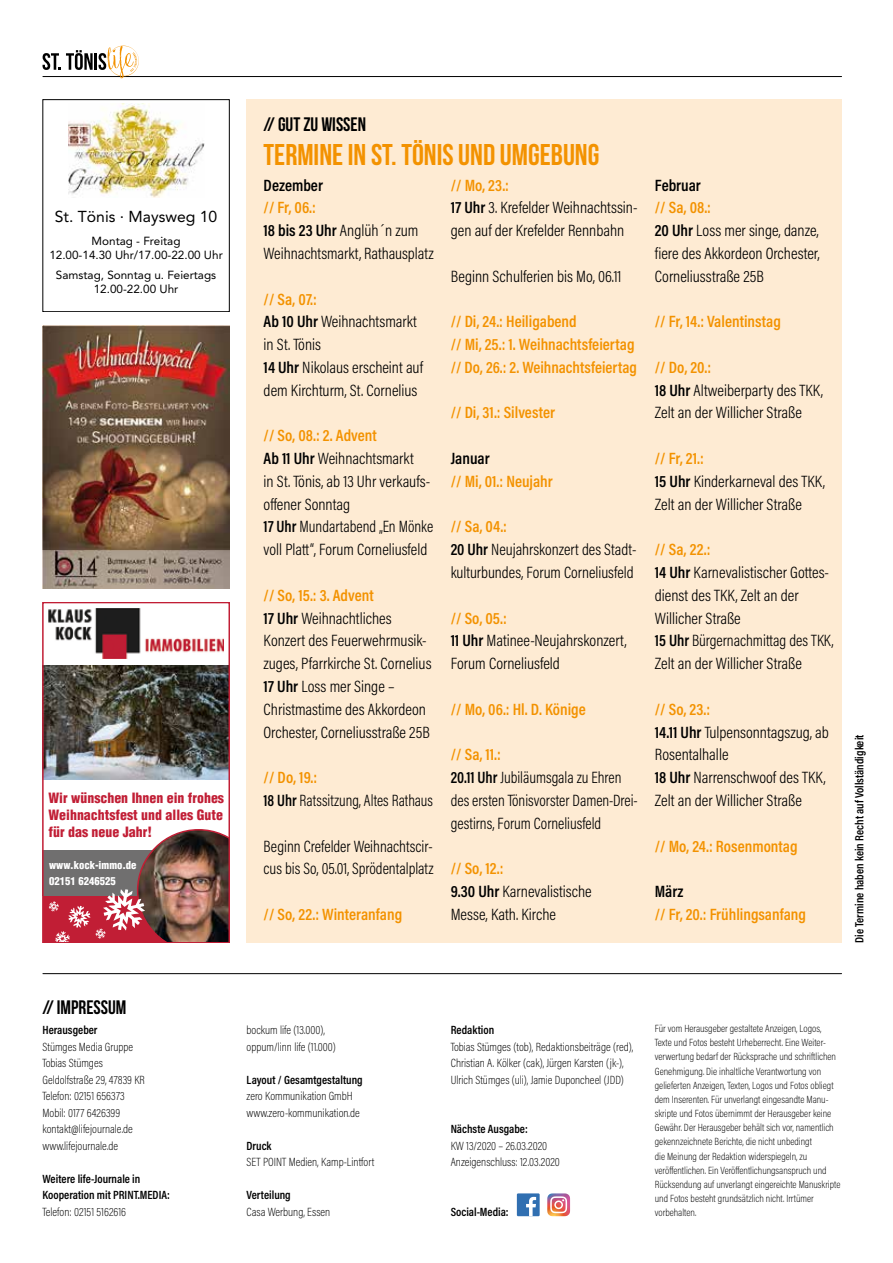
<style>
.page{position:relative;width:893px;height:1263px;background:#fff}
.page>*{position:absolute;margin:0;border:0;box-sizing:border-box;transform-origin:0 0}
.t1{font:30px "Bebas Neue";color:#f39200}
.t2{font:19.5px "Bebas Neue";color:#000}
.t3{font:300 16.5px/22.8px "Acumin Pro Cond";color:#000}
.t4{font:600 16.5px/22.8px "Acumin Pro Cond";color:#f39200}
.t5{font:300 16.5px/22.8px "Acumin Pro Cond";color:#000;scale:.95 1}
.t6{font:300 16.5px/22.8px "Acumin Pro Cond";color:#000;scale:.96 1}
.t7{font:300 16.5px/22.8px "Acumin Pro Cond";color:#000;scale:.93 1}
.t8{font:600 16.5px "Acumin Pro Cond";color:#000}
.t9{font:15.75px "Avenir";color:#000}
.t10{font:900 13.8px/16.6px "Helvetica Con";color:#c11e35;text-align:justify}
.t11{font:200 12px/16.5px "Acumin Pro Cond";color:#000}
.t12{font:600 12px/16.5px "Acumin Pro Cond";color:#000}
.t13{font:11.7px/14.1px "Avenir";color:#000;text-align:center}
.t14{font:900 10.65px/16.2px "Helvetica Con";color:#fff}
.t15{font:200 10.5px/14.2px "Acumin Pro Cond";color:#000}
.s1{font-weight:600;color:#f39200}
.s2{font-weight:600}
</style>
<div class="page">
<div style="left:247px;top:99px;width:595px;height:844px;background:#feebd3"></div>
<hr style="left:43px;top:973px;width:799px;height:1px;background:#000">
<img style="left:547px;top:1193px;width:23px;height:23px">
<svg style="left:550px;top:1196px;width:17px;height:17px"></svg>
<div style="left:517px;top:1193px;width:23px;height:23px;background:#306fb1"></div>
<svg style="left:526px;top:1197px;width:10px;height:19px"></svg>
<hr style="left:43px;top:76px;width:799px;height:1px;background:#000">
<svg style="left:43px;top:50px;width:50px;height:20px"></svg>
<hr style="left:94px;top:53px;width:3px;height:17px;background:#000">
<svg style="left:99px;top:46px;width:40px;height:32px"></svg>
<img style="left:68px;top:104px;width:136px;height:93px">
<div style="left:43px;top:99px;width:187px;height:213px;border:1px solid #000"></div>
<img style="left:43px;top:326px;width:187px;height:263px">
<div style="left:43px;top:896px;width:126px;height:47px;background:#c11e35"></div>
<img style="left:49px;top:608px;width:175px;height:50px">
<img style="left:46px;top:666px;width:181px;height:114px">
<img style="left:49px;top:829px;width:178px;height:111px">
<div style="left:43px;top:602px;width:187px;height:341px;border:2px solid #c11e35"></div>
<p class="t9" style="left:55px;top:207px;width:164px">St. Tönis · Maysweg 10</p>
<p class="t13" style="left:49px;top:234px;width:175px">Montag - Freitag<br>12.00-14.30 Uhr/17.00-22.00 Uhr</p>
<p class="t13" style="left:56px;top:268px;width:162px">Samstag, Sonntag u. Feiertags<br>12.00-22.00 Uhr</p>
<p class="t10" style="left:49px;top:790px;width:177px">Wir wünschen Ihnen ein frohes Weihnachtsfest und alles Gute für das neue Jahr!</p>
<p class="t14" style="left:49px;top:857px;width:89px">www.kock-immo.de<br>02151 6246525</p>
<p class="t2" style="left:264px;top:113px;width:104px">// GUT ZU WISSEN</p>
<h1 class="t1" style="left:264px;top:138px;width:337px">TERMINE IN ST. TÖNIS UND UMGEBUNG</h1>
<p class="t8" style="left:264px;top:174px;width:61px">Dezember</p>
<p class="t3" style="left:264px;top:196px;width:172px"><span class="s1">// Fr, 06.:<br></span><span class="s2">18 bis 23 Uhr</span> Anglüh´n zum<br>Weihnachtsmarkt, Rathausplatz</p>
<p class="t3" style="left:264px;top:287px;width:161px"><span class="s1">// Sa, 07.:<br></span><span class="s2">Ab 10 Uhr</span> Weihnachtsmarkt in St. Tönis<br><span class="s2">14 Uhr</span> Nikolaus erscheint auf dem Kirchturm, St. Cornelius</p>
<p class="t3" style="left:264px;top:424px;width:171px"><span class="s1">// So, 08.: 2. Advent<br></span><span class="s2">Ab 11 Uhr</span> Weihnachtsmarkt<br>in St. Tönis, ab 13 Uhr verkaufs&shy;offener Sonntag<br><span class="s2">17 Uhr</span> Mundartabend „En Mönke voll Platt“, Forum Corneliusfeld</p>
<p class="t3" style="left:264px;top:583px;width:169px"><span class="s1">// So, 15.: 3. Advent<br></span><span class="s2">17 Uhr</span> Weihnachtliches<br>Konzert des Feuerwehrmusik&shy;zuges, Pfarrkirche St. Cornelius<br><span class="s2">17 Uhr</span> Loss mer Singe –<br>Christmastime des Akkordeon<br>Orchester, Corneliusstraße 25B</p>
<p class="t7" style="left:264px;top:766px;width:184px"><span class="s1">// Do, 19.:<br></span><span class="s2">18 Uhr</span> Ratssitzung, Altes Rathaus</p>
<p class="t6" style="left:264px;top:834px;width:179px">Beginn Crefelder Weihnachtscir&shy;cus bis So, 05.01, Sprödentalplatz</p>
<p class="t4" style="left:264px;top:902px;width:140px">// So, 22.: Winteranfang</p>
<p class="t3" style="left:451px;top:173px;width:188px"><span class="s1">// Mo, 23.:<br></span><span class="s2">17 Uhr</span> 3. Krefelder Weihnachtssin&shy;gen auf der Krefelder Rennbahn</p>
<p class="t3" style="left:451px;top:264px;width:172px">Beginn Schulferien bis Mo, 06.11</p>
<p class="t4" style="left:451px;top:310px;width:188px">// Di, 24.: Heiligabend<br>// Mi, 25.: 1. Weihnachtsfeiertag // Do, 26.: 2. Weihnachtsfeiertag</p>
<p class="t4" style="left:451px;top:401px;width:106px">// Di, 31.: Silvester</p>
<p class="t8" style="left:451px;top:448px;width:40px">Januar</p>
<p class="t4" style="left:451px;top:469px;width:104px">// Mi, 01.: Neujahr</p>
<p class="t3" style="left:451px;top:515px;width:187px"><span class="s1">// Sa, 04.:<br></span><span class="s2">20 Uhr</span> Neujahrskonzert des Stadt&shy;kulturbundes, Forum Corneliusfeld</p>
<p class="t3" style="left:451px;top:606px;width:177px"><span class="s1">// So, 05.:<br></span><span class="s2">11 Uhr</span> Matinee-Neujahrskonzert,<br>Forum Corneliusfeld</p>
<p class="t4" style="left:451px;top:697px;width:137px">// Mo, 06.: Hl. D. Könige</p>
<p class="t5" style="left:451px;top:743px;width:198px"><span class="s1">// Sa, 11.:<br></span><span class="s2">20.11 Uhr</span> Jubiläumsgala zu Ehren des ersten Tönisvorster Damen-Drei&shy;gestirns, Forum Corneliusfeld</p>
<p class="t3" style="left:451px;top:857px;width:142px"><span class="s1">// So, 12.:<br></span><span class="s2">9.30 Uhr</span> Karnevalistische<br>Messe, Kath. Kirche</p>
<p class="t8" style="left:655px;top:174px;width:48px">Februar</p>
<p class="t3" style="left:655px;top:196px;width:166px"><span class="s1">// Sa, 08.:<br></span><span class="s2">20 Uhr</span> Loss mer singe, danze, fiere des Akkordeon Orchester,<br>Corneliusstraße 25B</p>
<p class="t4" style="left:655px;top:310px;width:128px">// Fr, 14.: Valentinstag</p>
<p class="t3" style="left:655px;top:355px;width:170px"><span class="s1">// Do, 20.:<br></span><span class="s2">18 Uhr</span> Altweiberparty des TKK,<br>Zelt an der Willicher Straße</p>
<p class="t3" style="left:655px;top:447px;width:172px"><span class="s1">// Fr, 21.:<br></span><span class="s2">15 Uhr</span> Kinderkarneval des TKK,<br>Zelt an der Willicher Straße</p>
<p class="t3" style="left:655px;top:538px;width:180px"><span class="s1">// Sa, 22.:<br></span><span class="s2">14 Uhr</span> Karnevalistischer Gottes&shy;dienst des TKK, Zelt an der<br>Willicher Straße<br><span class="s2">15 Uhr</span> Bürgernachmittag des TKK,<br>Zelt an der Willicher Straße</p>
<p class="t3" style="left:655px;top:697px;width:176px"><span class="s1">// So, 23.:<br></span><span class="s2">14.11 Uhr</span> Tulpensonntagszug, ab<br>Rosentalhalle<br><span class="s2">18 Uhr</span> Narrenschwoof des TKK,<br>Zelt an der Willicher Straße</p>
<p class="t4" style="left:655px;top:834px;width:144px">// Mo, 24.: Rosenmontag</p>
<p class="t8" style="left:655px;top:881px;width:30px">März</p>
<p class="t4" style="left:655px;top:902px;width:153px">// Fr, 20.: Frühlingsanfang</p>
<p class="t12" style="left:851px;top:943px;width:210px;rotate:-90deg">Die Termine haben kein Recht auf Vollständigkeit</p>
<p class="t2" style="left:43px;top:996px;width:85px">// IMPRESSUM</p>
<p class="t12" style="left:43px;top:1022px;width:57px">Herausgeber</p>
<p class="t11" style="left:43px;top:1038px;width:104px">Stümges Media Gruppe<br>Tobias Stümges<br>Geldolfstraße 29, 47839 KR<br>Telefon: 02151 656373<br>Mobil: 0177 6426399 kontakt@lifejournale.de www.lifejournale.de</p>
<p class="t12" style="left:43px;top:1170px;width:129px">Weitere life-Journale in<br>Kooperation mit PRINT.MEDIA:</p>
<p class="t11" style="left:43px;top:1203px;width:85px">Telefon: 02151 5162616</p>
<p class="t11" style="left:247px;top:1022px;width:91px">bockum life (13.000), oppum/linn life (11.000)</p>
<p class="t12" style="left:247px;top:1071px;width:118px">Layout / Gesamtgestaltung</p>
<p class="t11" style="left:247px;top:1088px;width:115px">zero Kommunikation GmbH www.zero-kommunikation.de</p>
<p class="t12" style="left:247px;top:1137px;width:26px">Druck</p>
<p class="t11" style="left:247px;top:1154px;width:129px">SET POINT Medien, Kamp-Lintfort</p>
<p class="t12" style="left:247px;top:1187px;width:46px">Verteilung</p>
<p class="t11" style="left:247px;top:1203px;width:85px">Casa Werbung, Essen</p>
<p class="t12" style="left:451px;top:1022px;width:45px">Redaktion</p>
<p class="t11" style="left:451px;top:1038px;width:184px">Tobias Stümges (tob), Redaktionsbeiträge (red),<br>Christian A. Kölker (cak), Jürgen Karsten (jk-),<br>Ulrich Stümges (uli), Jamie Duponcheel (JDD)</p>
<p class="t12" style="left:451px;top:1121px;width:78px">Nächste Ausgabe:</p>
<p class="t11" style="left:451px;top:1137px;width:111px">KW 13/2020 – 26.03.2020<br>Anzeigenschluss: 12.03.2020</p>
<p class="t12" style="left:451px;top:1203px;width:59px">Social-Media:</p>
<p class="t15" style="left:655px;top:1021px;width:187px">Für vom Herausgeber gestaltete Anzeigen, Logos, Texte und Fotos besteht Urheberrecht. Eine Weiter&shy;verwertung bedarf der Rücksprache und schriftlichen Genehmigung. Die inhaltliche Verantwortung von gelieferten Anzeigen, Texten, Logos und Fotos obliegt dem Inserenten. Für unverlangt eingesandte Manu&shy;skripte und Fotos übernimmt der Herausgeber keine Gewähr. Der Herausgeber behält sich vor, namentlich gekennzeichnete Berichte, die nicht unbedingt<br>die Meinung der Redaktion widerspiegeln, zu veröffentlichen. Ein Veröffentlichungsanspruch und Rücksendung auf unverlangt eingereichte Manuskripte und Fotos besteht grundsätzlich nicht. Irrtümer vorbehalten.</p>
</div>
